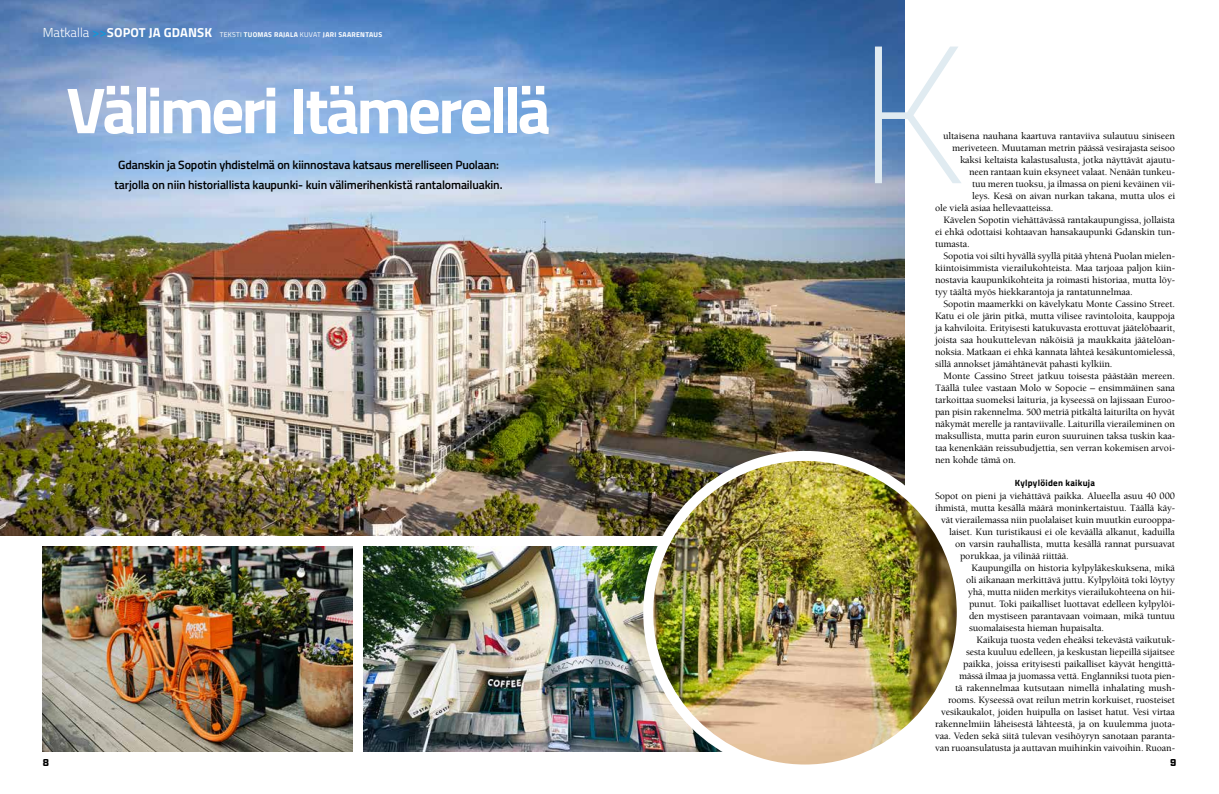
<style>
.page{position:relative;width:1219px;height:794px;background:#fff}
.page>*{position:absolute;margin:0;border:0;box-sizing:border-box;transform-origin:0 0}
.t1{font:700 65px "Titillium Web";letter-spacing:-.05em;color:#fff}
.t2{font:600 12px/20px "Titillium Web";letter-spacing:-.01em;color:#000}
.t3{font:500 10px "Berkeley Std";letter-spacing:-.01em;color:#000}
.t4{font:900 10px "Industry";color:#000}
.t5{font:700 9px "Titillium Web";letter-spacing:.03em;color:#000}
.t6{font:700 7px "Titillium Web";letter-spacing:.04em;color:#fff}
.s1{font-weight:300;font-size:13px}
.s2{font-weight:400;font-size:13px;color:#009fe3}
.s3{font-size:13px}
.s4{font-weight:400}
</style>
<div class="page">
<img style="left:364px;top:546px;width:357px;height:205px">
<img style="left:0;top:0;width:904px;height:535px">
<svg style="left:875px;top:47px;width:86px;height:136px"></svg>
<img style="left:648px;top:456px;width:314px;height:313px;border-radius:157px">
<div style="left:643px;top:451px;width:324px;height:323px;border:10px solid #fff;border-radius:50%"></div>
<img style="left:43px;top:546px;width:309px;height:205px">
<p class="t6" style="left:43px;top:29px;width:341px"><span class="s1">Matkalla</span> <span class="s2">&gt;&gt;</span><span class="s3">SOPOT JA GDANSK</span> <span class="s4">TEKSTI</span> TUOMAS RAJALA <span class="s4">KUVAT</span> JARI SAARENTAUS</p>
<h1 class="t1" style="left:66px;top:61px;width:486px">Välimeri Itämerellä</h1>
<p class="t2" style="left:115px;top:154px;width:389px">Gdanskin ja Sopotin yhdistelmä on kiinnostava katsaus merelliseen Puolaan: tarjolla on niin historiallista kaupunki- kuin välimerihenkistä rantalomailuakin.</p>
<p class="t4" style="left:43px;top:756px;width:8px">8</p>
<p class="t3" style="left:943px;top:130px;width:233px">ultaisena nauhana kaartuva rantaviiva sulautuu siniseen</p>
<p class="t3" style="left:952px;top:142px;width:225px">meriveteen. Muutaman metrin päässä vesirajasta seisoo</p>
<p class="t3" style="left:960px;top:154px;width:216px">kaksi keltaista kalastusalusta, jotka näyttävät ajautu-</p>
<p class="t3" style="left:969px;top:166px;width:207px">neen rantaan kuin eksyneet valaat. Nenään tunkeu-</p>
<p class="t3" style="left:972px;top:178px;width:205px">tuu meren tuoksu, ja ilmassa on pieni keväinen vii-</p>
<p class="t3" style="left:972px;top:190px;width:205px">leys. Kesä on aivan nurkan takana, mutta ulos ei</p>
<p class="t3" style="left:935px;top:202px;width:120px">ole vielä asiaa hellevaatteissa.</p>
<p class="t3" style="left:943px;top:214px;width:233px">Kävelen Sopotin viehättävässä rantakaupungissa, jollaista</p>
<p class="t3" style="left:935px;top:226px;width:241px">ei ehkä odottaisi kohtaavan hansakaupunki Gdanskin tun-</p>
<p class="t3" style="left:935px;top:238px;width:36px">tumasta.</p>
<p class="t3" style="left:943px;top:250px;width:233px">Sopotia voi silti hyvällä syyllä pitää yhtenä Puolan mielen-</p>
<p class="t3" style="left:935px;top:262px;width:242px">kiintoisimmista vierailukohteista. Maa tarjoaa paljon kiin-</p>
<p class="t3" style="left:935px;top:274px;width:242px">nostavia kaupunkikohteita ja roimasti historiaa, mutta löy-</p>
<p class="t3" style="left:935px;top:286px;width:199px">tyy täältä myös hiekkarantoja ja rantatunnelmaa.</p>
<p class="t3" style="left:943px;top:298px;width:233px">Sopotin maamerkki on kävelykatu Monte Cassino Street.</p>
<p class="t3" style="left:935px;top:310px;width:242px">Katu ei ole järin pitkä, mutta vilisee ravintoloita, kauppoja</p>
<p class="t3" style="left:935px;top:322px;width:241px">ja kahviloita. Erityisesti katukuvasta erottuvat jäätelöbaarit,</p>
<p class="t3" style="left:935px;top:334px;width:241px">joista saa houkuttelevan näköisiä ja maukkaita jäätelöan-</p>
<p class="t3" style="left:935px;top:346px;width:242px">noksia. Matkaan ei ehkä kannata lähteä kesäkuntomielessä,</p>
<p class="t3" style="left:935px;top:358px;width:179px">sillä annokset jämähtänevät pahasti kylkiin.</p>
<p class="t3" style="left:943px;top:370px;width:233px">Monte Cassino Street jatkuu toisesta päästään mereen.</p>
<p class="t3" style="left:935px;top:382px;width:242px">Täällä tulee vastaan Molo w Sopocie – ensimmäinen sana</p>
<p class="t3" style="left:935px;top:394px;width:241px">tarkoittaa suomeksi laituria, ja kyseessä on lajissaan Euroo-</p>
<p class="t3" style="left:935px;top:406px;width:241px">pan pisin rakennelma. 500 metriä pitkältä laiturilta on hyvät</p>
<p class="t3" style="left:935px;top:418px;width:241px">näkymät merelle ja rantaviivalle. Laiturilla vieraileminen on</p>
<p class="t3" style="left:935px;top:430px;width:242px">maksullista, mutta parin euron suuruinen taksa tuskin kaa-</p>
<p class="t3" style="left:935px;top:442px;width:241px">taa kenenkään reissubudjettia, sen verran kokemisen arvoi-</p>
<p class="t3" style="left:935px;top:454px;width:83px">nen kohde tämä on.</p>
<p class="t5" style="left:1015px;top:476px;width:82px">Kylpylöiden kaikuja</p>
<p class="t3" style="left:935px;top:490px;width:242px">Sopot on pieni ja viehättävä paikka. Alueella asuu 40 000</p>
<p class="t3" style="left:935px;top:502px;width:242px">ihmistä, mutta kesällä määrä moninkertaistuu. Täällä käy-</p>
<p class="t3" style="left:941px;top:514px;width:236px">vät vierailemassa niin puolalaiset kuin muutkin eurooppa-</p>
<p class="t3" style="left:949px;top:526px;width:228px">laiset. Kun turistikausi ei ole keväällä alkanut, kaduilla</p>
<p class="t3" style="left:955px;top:538px;width:222px">on varsin rauhallista, mutta kesällä rannat pursuavat</p>
<p class="t3" style="left:960px;top:550px;width:110px">porukkaa, ja vilinää riittää.</p>
<p class="t3" style="left:971px;top:562px;width:205px">Kaupungilla on historia kylpyläkeskuksena, mikä</p>
<p class="t3" style="left:966px;top:574px;width:211px">oli aikanaan merkittävä juttu. Kylpylöitä toki löytyy</p>
<p class="t3" style="left:968px;top:586px;width:208px">yhä, mutta niiden merkitys vierailukohteena on hii-</p>
<p class="t3" style="left:969px;top:598px;width:207px">punut. Toki paikalliset luottavat edelleen kylpylöi-</p>
<p class="t3" style="left:969px;top:610px;width:208px">den mystiseen parantavaan voimaan, mikä tuntuu</p>
<p class="t3" style="left:969px;top:622px;width:137px">suomalaisesta hieman hupaisalta.</p>
<p class="t3" style="left:976px;top:634px;width:200px">Kaikuja tuosta veden eheäksi tekevästä vaikutuk-</p>
<p class="t3" style="left:966px;top:646px;width:211px">sesta kuuluu edelleen, ja keskustan liepeillä sijaitsee</p>
<p class="t3" style="left:963px;top:658px;width:213px">paikka, joissa erityisesti paikalliset käyvät hengittä-</p>
<p class="t3" style="left:959px;top:670px;width:218px">mässä ilmaa ja juomassa vettä. Englanniksi tuota pien-</p>
<p class="t3" style="left:955px;top:682px;width:222px">tä rakennelmaa kutsutaan nimellä inhalating mush-</p>
<p class="t3" style="left:948px;top:694px;width:228px">rooms. Kyseessä ovat reilun metrin korkuiset, ruosteiset</p>
<p class="t3" style="left:941px;top:706px;width:235px">vesikaukalot, joiden huipulla on lasiset hatut. Vesi virtaa</p>
<p class="t3" style="left:935px;top:718px;width:242px">rakennelmiin läheisestä lähteestä, ja on kuulemma juota-</p>
<p class="t3" style="left:935px;top:730px;width:242px">vaa. Veden sekä siitä tulevan vesihöyryn sanotaan paranta-</p>
<p class="t3" style="left:935px;top:742px;width:241px">van ruoansulatusta ja auttavan muihinkin vaivoihin. Ruoan-</p>
<p class="t4" style="left:1170px;top:756px;width:8px">9</p>
</div>
